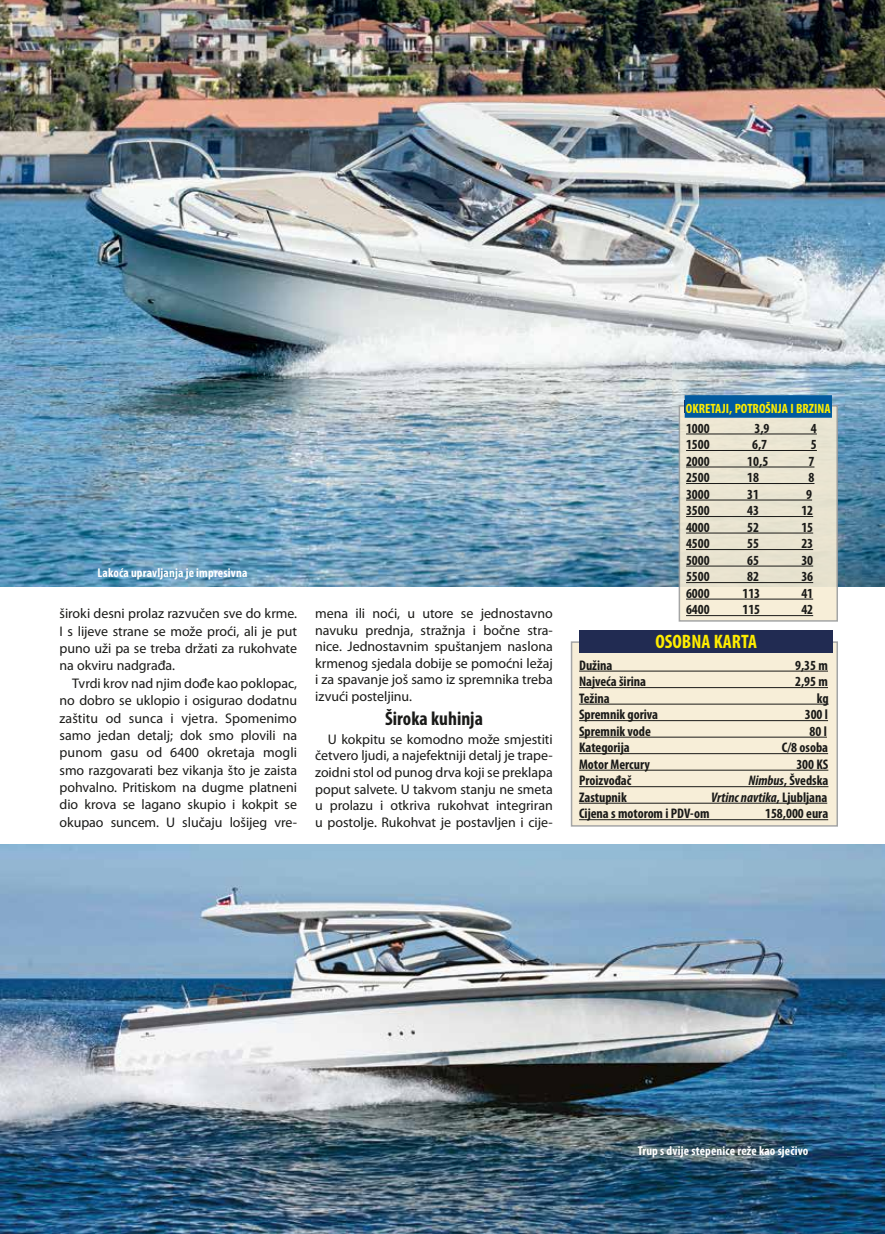
<style>
.page{position:relative;width:885px;height:1234px;background:#fff}
.page>*{position:absolute;margin:0;border:0;box-sizing:border-box;transform-origin:0 0}
.t1{font:700 condensed 19.5px "Myriad Pro";color:#1a1a18}
.t2{font:700 condensed 19.5px "Myriad Pro";color:#ffed00}
.t3{font:13.95px/16.5px "Myriad Pro";letter-spacing:-.005em;color:#1a1a18;text-align:justify}
.t4{font:700 condensed 13.95px "Myriad Pro";letter-spacing:-.005em;color:#1a1a18}
.t5{font:italic 700 condensed 13.95px "Myriad Pro";letter-spacing:-.005em;color:#1a1a18}
.t6{font:700 condensed 13.5px "Myriad Pro";color:#ffed00}
.t7{font:700 condensed 12.75px "Myriad Pro";letter-spacing:.015em;color:#fff}
.s1{font-style:italic}
.s2{font-style:normal}
</style>
<div class="page">
<img style="left:0;top:0;width:884px;height:587px">
<div style="left:570px;top:641px;width:267px;height:185px;background:#f7edd5;border:2px solid #9c9d9d"></div>
<hr style="left:579px;top:670px;width:248px;height:1px;background:#1a1a18">
<hr style="left:579px;top:687px;width:248px;height:1px;background:#1a1a18">
<hr style="left:579px;top:703px;width:249px;height:1px;background:#1a1a18">
<hr style="left:579px;top:720px;width:249px;height:1px;background:#1a1a18">
<hr style="left:579px;top:736px;width:247px;height:1px;background:#1a1a18">
<hr style="left:579px;top:753px;width:249px;height:1px;background:#1a1a18">
<hr style="left:579px;top:769px;width:249px;height:1px;background:#1a1a18">
<hr style="left:579px;top:786px;width:249px;height:1px;background:#1a1a18">
<hr style="left:579px;top:802px;width:248px;height:1px;background:#1a1a18">
<hr style="left:579px;top:819px;width:249px;height:1px;background:#1a1a18">
<div style="left:579px;top:630px;width:254px;height:22px;background:#212b52"></div>
<img style="left:0;top:844px;width:884px;height:389px">
<svg style="left:678px;top:405px;width:159px;height:216px;background:#e5e0ce"></svg>
<div style="left:684px;top:395px;width:147px;height:22px;background:#005a9f"></div>
<hr style="left:686px;top:433px;width:130px;height:1px;background:#1a1a18">
<hr style="left:686px;top:450px;width:130px;height:1px;background:#1a1a18">
<hr style="left:686px;top:466px;width:128px;height:1px;background:#1a1a18">
<hr style="left:686px;top:483px;width:128px;height:1px;background:#1a1a18">
<hr style="left:686px;top:499px;width:126px;height:1px;background:#1a1a18">
<hr style="left:686px;top:516px;width:127px;height:1px;background:#1a1a18">
<hr style="left:686px;top:532px;width:127px;height:1px;background:#1a1a18">
<hr style="left:686px;top:549px;width:127px;height:1px;background:#1a1a18">
<hr style="left:686px;top:565px;width:127px;height:1px;background:#1a1a18">
<hr style="left:686px;top:582px;width:127px;height:1px;background:#1a1a18">
<hr style="left:686px;top:598px;width:127px;height:1px;background:#1a1a18">
<hr style="left:686px;top:615px;width:127px;height:1px;background:#1a1a18">
<p class="t7" style="left:97px;top:565px;width:151px">Lakoća upravljanja je impresivna</p>
<p class="t3" style="left:60px;top:605px;width:239px">široki desni prolaz razvučen sve do krme.</p>
<p class="t3" style="left:60px;top:622px;width:239px">I s lijeve strane se može proći, ali je put</p>
<p class="t3" style="left:60px;top:639px;width:239px">puno uži pa se treba držati za rukohvate</p>
<p class="t3" style="left:60px;top:657px;width:117px">na okviru nadgrađa.</p>
<p class="t3" style="left:72px;top:674px;width:226px">Tvrdi krov nad njim dođe kao poklopac,</p>
<p class="t3" style="left:60px;top:691px;width:239px">no dobro se uklopio i osigurao dodatnu</p>
<p class="t3" style="left:60px;top:709px;width:239px">zaštitu od sunca i vjetra. Spomenimo</p>
<p class="t3" style="left:60px;top:726px;width:239px">samo jedan detalj; dok smo plovili na</p>
<p class="t3" style="left:60px;top:744px;width:239px">punom gasu od 6400 okretaja mogli</p>
<p class="t3" style="left:60px;top:761px;width:239px">smo razgovarati bez vikanja što je zaista</p>
<p class="t3" style="left:60px;top:778px;width:239px">pohvalno. Pritiskom na dugme platneni</p>
<p class="t3" style="left:60px;top:796px;width:239px">dio krova se lagano skupio i kokpit se</p>
<p class="t3" style="left:60px;top:813px;width:239px">okupao suncem. U slučaju lošijeg vre-</p>
<p class="t3" style="left:315px;top:605px;width:239px">mena ili noći, u utore se jednostavno navuku prednja, stražnja i bočne stra&shy;nice. Jednostavnim spuštanjem naslona krmenog sjedala dobije se pomoćni ležaj i za spavanje još samo iz spremnika treba izvući posteljinu.</p>
<p class="t1" style="left:385px;top:707px;width:99px">Široka kuhinja</p>
<p class="t3" style="left:315px;top:730px;width:239px;text-indent:13px">U kokpitu se komodno može smjestiti četvero ljudi, a najefektniji detalj je trape&shy;zoidni stol od punog drva koji se preklapa poput salvete. U takvom stanju ne smeta u prolazu i otkriva rukohvat integriran u postolje. Rukohvat je postavljen i cije-</p>
<p class="t6" style="left:686px;top:401px;width:146px">OKRETAJI, POTROŠNJA I BRZINA</p>
<p class="t4" style="left:686px;top:420px;width:25px">1000</p>
<p class="t4" style="left:754px;top:420px;width:17px">3,9</p>
<p class="t4" style="left:810px;top:420px;width:7px">4</p>
<p class="t4" style="left:686px;top:436px;width:25px">1500</p>
<p class="t4" style="left:752px;top:436px;width:17px">6,7</p>
<p class="t4" style="left:810px;top:436px;width:7px">5</p>
<p class="t4" style="left:686px;top:453px;width:25px">2000</p>
<p class="t4" style="left:747px;top:453px;width:22px">10,5</p>
<p class="t4" style="left:808px;top:453px;width:7px">7</p>
<p class="t4" style="left:686px;top:469px;width:25px">2500</p>
<p class="t4" style="left:747px;top:469px;width:13px">18</p>
<p class="t4" style="left:808px;top:469px;width:7px">8</p>
<p class="t4" style="left:686px;top:486px;width:25px">3000</p>
<p class="t4" style="left:747px;top:486px;width:13px">31</p>
<p class="t4" style="left:806px;top:486px;width:7px">9</p>
<p class="t4" style="left:686px;top:502px;width:25px">3500</p>
<p class="t4" style="left:747px;top:502px;width:13px">43</p>
<p class="t4" style="left:801px;top:502px;width:13px">12</p>
<p class="t4" style="left:686px;top:519px;width:25px">4000</p>
<p class="t4" style="left:747px;top:519px;width:13px">52</p>
<p class="t4" style="left:801px;top:519px;width:13px">15</p>
<p class="t4" style="left:686px;top:535px;width:25px">4500</p>
<p class="t4" style="left:747px;top:535px;width:13px">55</p>
<p class="t4" style="left:801px;top:535px;width:13px">23</p>
<p class="t4" style="left:686px;top:552px;width:25px">5000</p>
<p class="t4" style="left:747px;top:552px;width:13px">65</p>
<p class="t4" style="left:801px;top:552px;width:13px">30</p>
<p class="t4" style="left:686px;top:568px;width:25px">5500</p>
<p class="t4" style="left:747px;top:568px;width:13px">82</p>
<p class="t4" style="left:801px;top:568px;width:13px">36</p>
<p class="t4" style="left:686px;top:585px;width:25px">6000</p>
<p class="t4" style="left:742px;top:585px;width:19px">113</p>
<p class="t4" style="left:801px;top:585px;width:13px">41</p>
<p class="t4" style="left:686px;top:601px;width:25px">6400</p>
<p class="t4" style="left:742px;top:601px;width:19px">115</p>
<p class="t4" style="left:801px;top:601px;width:13px">42</p>
<p class="t2" style="left:655px;top:630px;width:103px">OSOBNA KARTA</p>
<p class="t4" style="left:579px;top:657px;width:35px">Dužina</p>
<p class="t4" style="left:795px;top:657px;width:34px">9,35 m</p>
<p class="t4" style="left:579px;top:673px;width:68px">Najveća širina</p>
<p class="t4" style="left:795px;top:673px;width:34px">2,95 m</p>
<p class="t4" style="left:579px;top:690px;width:32px">Težina</p>
<p class="t4" style="left:816px;top:690px;width:13px">kg</p>
<p class="t4" style="left:579px;top:706px;width:81px">Spremnik goriva</p>
<p class="t4" style="left:804px;top:706px;width:25px">300 l</p>
<p class="t4" style="left:579px;top:723px;width:73px">Spremnik vode</p>
<p class="t4" style="left:809px;top:723px;width:19px">80 l</p>
<p class="t4" style="left:579px;top:739px;width:52px">Kategorija</p>
<p class="t4" style="left:781px;top:739px;width:48px">C/8 osoba</p>
<p class="t4" style="left:579px;top:756px;width:72px">Motor Mercury</p>
<p class="t4" style="left:796px;top:756px;width:33px">300 KS</p>
<p class="t4" style="left:579px;top:772px;width:54px">Proizvođač</p>
<p class="t4" style="left:748px;top:772px;width:82px"><span class="s1">Nimbus</span>, Švedska</p>
<p class="t4" style="left:579px;top:789px;width:49px">Zastupnik</p>
<p class="t5" style="left:711px;top:789px;width:118px">Vrtinc navtika<span class="s2">, Ljubljana</span></p>
<p class="t4" style="left:579px;top:805px;width:132px">Cijena s motorom i PDV-om</p>
<p class="t4" style="left:765px;top:805px;width:65px">158,000 eura</p>
<p class="t7" style="left:637px;top:1143px;width:172px">Trup s dvije stepenice reže kao sječivo</p>
</div>
